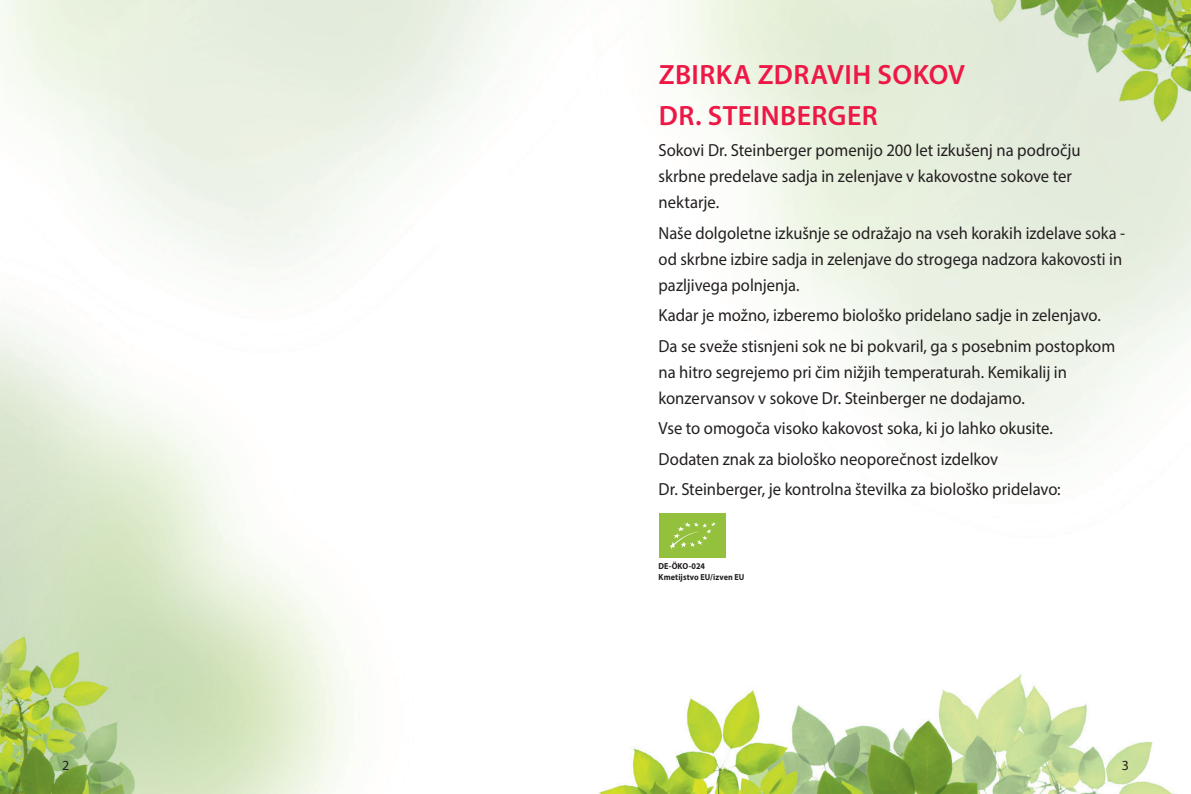
<style>
.page{position:relative;width:1191px;height:794px;background:#fff}
.page>*{position:absolute;margin:0;border:0;box-sizing:border-box;transform-origin:0 0}
.t1{font:600 28px/40.6px "Myriad Pro";letter-spacing:.015em;color:#ed1845}
.t2{font:17.5px/26.2px "Myriad Pro";color:#231f20;scale:.95 1}
.t3{font:17.5px/26.2px "Myriad Pro";color:#231f20;scale:.94 1}
.t4{font:14px "Myriad Pro";color:#231f20}
.t5{font:700 8.75px/10.5px "Myriad Pro";letter-spacing:.015em;color:#231f20;scale:.93 1}
</style>
<div class="page">
<img style="left:0;top:0;width:1191px;height:794px">
<div style="left:658px;top:513px;width:67px;height:45px;background:#93c13d"></div>
<svg style="left:669px;top:522px;width:47px;height:27px"></svg>
<h1 class="t1" style="left:659px;top:54px;width:308px">ZBIRKA ZDRAVIH SOKOV<br>DR. STEINBERGER</h1>
<p class="t2" style="left:658px;top:137px;width:446px">Sokovi Dr. Steinberger pomenijo 200 let izkušenj na področju skrbne predelave sadja in zelenjave v kakovostne sokove ter nektarje.</p>
<p class="t3" style="left:658px;top:219px;width:498px">Naše dolgoletne izkušnje se odražajo na vseh korakih izdelave soka - od skrbne izbire sadja in zelenjave do strogega nadzora kakovosti in pazljivega polnjenja.</p>
<p class="t2" style="left:658px;top:300px;width:482px;line-height:30.3px">Kadar je možno, izberemo biološko pridelano sadje in zelenjavo.<br>Da se sveže stisnjeni sok ne bi pokvaril, ga s posebnim postopkom</p>
<p class="t2" style="left:658px;top:359px;width:431px">na hitro segrejemo pri čim nižjih temperaturah. Kemikalij in konzervansov v sokove Dr. Steinberger ne dodajamo.</p>
<p class="t2" style="left:658px;top:413px;width:425px;line-height:30.3px">Vse to omogoča visoko kakovost soka, ki jo lahko okusite.<br>Dodaten znak za biološko neoporečnost izdelkov<br>Dr. Steinberger, je kontrolna številka za biološko pridelavo:</p>
<p class="t5" style="left:658px;top:561px;width:94px">DE-ÖKO-024<br>Kmetijstvo EU/izven EU</p>
<p class="t4" style="left:62px;top:756px;width:9px">2</p>
<p class="t4" style="left:1121px;top:756px;width:9px">3</p>
</div>
